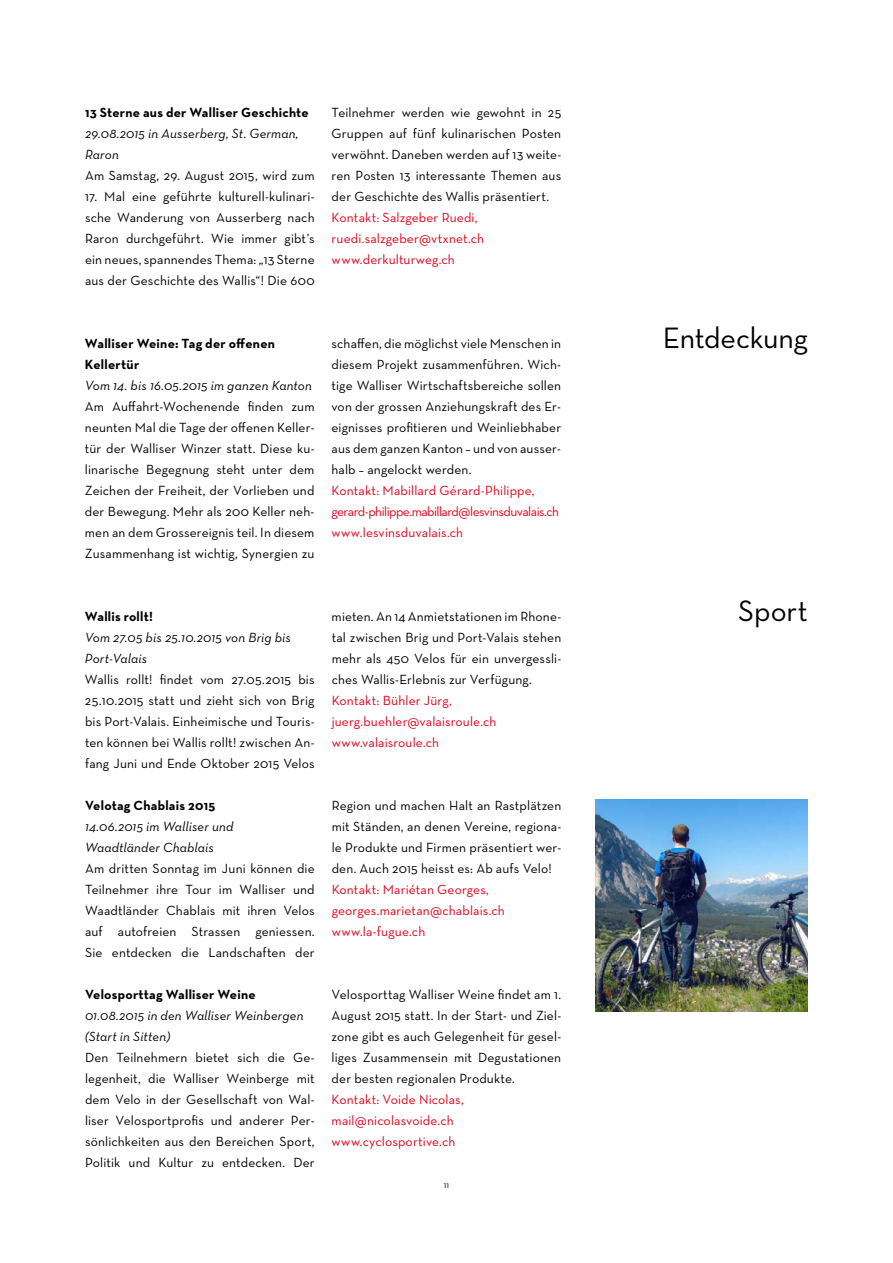
<style>
.page{position:relative;width:893px;height:1263px;background:#fff}
.page>*{position:absolute;margin:0;border:0;box-sizing:border-box;transform-origin:0 0}
.t1{font:30px "Neutra Text";letter-spacing:-.005em;color:#000}
.t2{font:13.5px/21px "Neutra Text";letter-spacing:.01em;color:#000;text-align:justify}
.t3{font:13.5px/21px "Neutra Text";letter-spacing:.01em;color:#e2001a}
.t4{font:italic 13.5px/21px "Neutra Text";letter-spacing:.01em;color:#000}
.t5{font:700 13.5px/21px "Neutra Text";letter-spacing:.015em;color:#000}
.t6{font:9px "Neutra Text";color:#000}
</style>
<div class="page">
<img style="left:595px;top:799px;width:213px;height:213px">
<p class="t5" style="left:85px;top:101px;width:225px">13 Sterne aus der Walliser Geschichte</p>
<p class="t4" style="left:85px;top:122px;width:215px">29.08.2015 in Ausserberg, St. German,<br>Raron</p>
<p class="t2" style="left:85px;top:164px;width:231px">Am Samstag, 29. August 2015, wird zum</p>
<p class="t2" style="left:85px;top:185px;width:231px">17. Mal eine geführte kulturell-kulinari&shy;sche Wanderung von Ausserberg nach Raron durchgeführt. Wie immer gibt’s ein neues, spannendes Thema: „13 Sterne aus der Geschichte des Wallis“! Die 600</p>
<p class="t2" style="left:332px;top:101px;width:231px">Teilnehmer werden wie gewohnt in 25<br>Gruppen auf fünf kulinarischen Posten verwöhnt. Daneben werden auf 13 weite&shy;ren Posten 13 interessante Themen aus der Geschichte des Wallis präsentiert.</p>
<p class="t3" style="left:332px;top:206px;width:154px">Kontakt: Salzgeber Ruedi, ruedi.salzgeber@vtxnet.ch www.derkulturweg.ch</p>
<p class="t5" style="left:85px;top:333px;width:192px">Walliser Weine: Tag der offenen<br>Kellertür</p>
<p class="t4" style="left:85px;top:375px;width:228px">Vom 14. bis 16.05.2015 im ganzen Kanton</p>
<p class="t2" style="left:85px;top:396px;width:231px">Am Auffahrt-Wochenende finden zum neunten Mal die Tage der offenen Keller&shy;tür der Walliser Winzer statt. Diese ku&shy;linarische Begegnung steht unter dem Zeichen der Freiheit, der Vorlieben und der Bewegung. Mehr als 200 Keller neh&shy;men an dem Grossereignis teil. In diesem Zusammenhang ist wichtig, Synergien zu</p>
<p class="t2" style="left:331px;top:333px;width:231px">schaffen, die möglichst viele Menschen in diesem Projekt zusammenführen. Wich&shy;tige Walliser Wirtschaftsbereiche sollen von der grossen Anziehungskraft des Er&shy;eignisses profitieren und Weinliebhaber aus dem ganzen Kanton – und von ausser&shy;halb – angelockt werden.</p>
<p class="t3" style="left:331px;top:480px;width:229px">Kontakt: Mabillard Gérard-Philippe, gerard-philippe.mabillard@lesvinsduvalais.ch www.lesvinsduvalais.ch</p>
<p class="t5" style="left:85px;top:605px;width:69px">Wallis rollt!</p>
<p class="t4" style="left:85px;top:626px;width:208px">Vom 27.05 bis 25.10.2015 von Brig bis<br>Port-Valais</p>
<p class="t2" style="left:85px;top:668px;width:231px">Wallis rollt! findet vom 27.05.2015 bis 25.10.2015 statt und zieht sich von Brig bis Port-Valais. Einheimische und Touris&shy;ten können bei Wallis rollt! zwischen An&shy;fang Juni und Ende Oktober 2015 Velos</p>
<p class="t5" style="left:85px;top:794px;width:132px">Velotag Chablais 2015</p>
<p class="t4" style="left:85px;top:815px;width:150px">14.06.2015 im Walliser und<br>Waadtländer Chablais</p>
<p class="t2" style="left:85px;top:857px;width:231px">Am dritten Sonntag im Juni können die Teilnehmer ihre Tour im Walliser und Waadtländer Chablais mit ihren Velos auf autofreien Strassen geniessen.<br>Sie entdecken die Landschaften der</p>
<p class="t5" style="left:85px;top:983px;width:172px">Velosporttag Walliser Weine</p>
<p class="t4" style="left:85px;top:1004px;width:220px">01.08.2015 in den Walliser Weinbergen (Start in Sitten)</p>
<p class="t2" style="left:85px;top:1046px;width:231px">Den Teilnehmern bietet sich die Ge&shy;legenheit, die Walliser Weinberge mit dem Velo in der Gesellschaft von Wal&shy;liser Velosportprofis und anderer Per&shy;sönlichkeiten aus den Bereichen Sport, Politik und Kultur zu entdecken. Der</p>
<p class="t2" style="left:332px;top:605px;width:231px">mieten. An 14 Anmietstationen im Rhone&shy;tal zwischen Brig und Port-Valais stehen mehr als 450 Velos für ein unvergessli&shy;ches Wallis-Erlebnis zur Verfügung.</p>
<p class="t3" style="left:332px;top:689px;width:166px">Kontakt: Bühler Jürg, juerg.buehler@valaisroule.ch www.valaisroule.ch</p>
<p class="t2" style="left:332px;top:794px;width:231px">Region und machen Halt an Rastplätzen mit Ständen, an denen Vereine, regiona&shy;le Produkte und Firmen präsentiert wer&shy;den. Auch 2015 heisst es: Ab aufs Velo!</p>
<p class="t3" style="left:332px;top:878px;width:175px">Kontakt: Mariétan Georges, georges.marietan@chablais.ch www.la-fugue.ch</p>
<p class="t2" style="left:332px;top:984px;width:231px">Velosporttag Walliser Weine findet am 1.<br>August 2015 statt. In der Start- und Ziel&shy;zone gibt es auch Gelegenheit für gesel&shy;liges Zusammensein mit Degustationen der besten regionalen Produkte.</p>
<p class="t3" style="left:332px;top:1089px;width:134px">Kontakt: Voide Nicolas, mail@nicolasvoide.ch www.cyclosportive.ch</p>
<p class="t6" style="left:444px;top:1179px;width:7px">11</p>
<h1 class="t1" style="left:663px;top:319px;width:147px">Entdeckung</h1>
<h1 class="t1" style="left:738px;top:592px;width:71px">Sport</h1>
</div>
